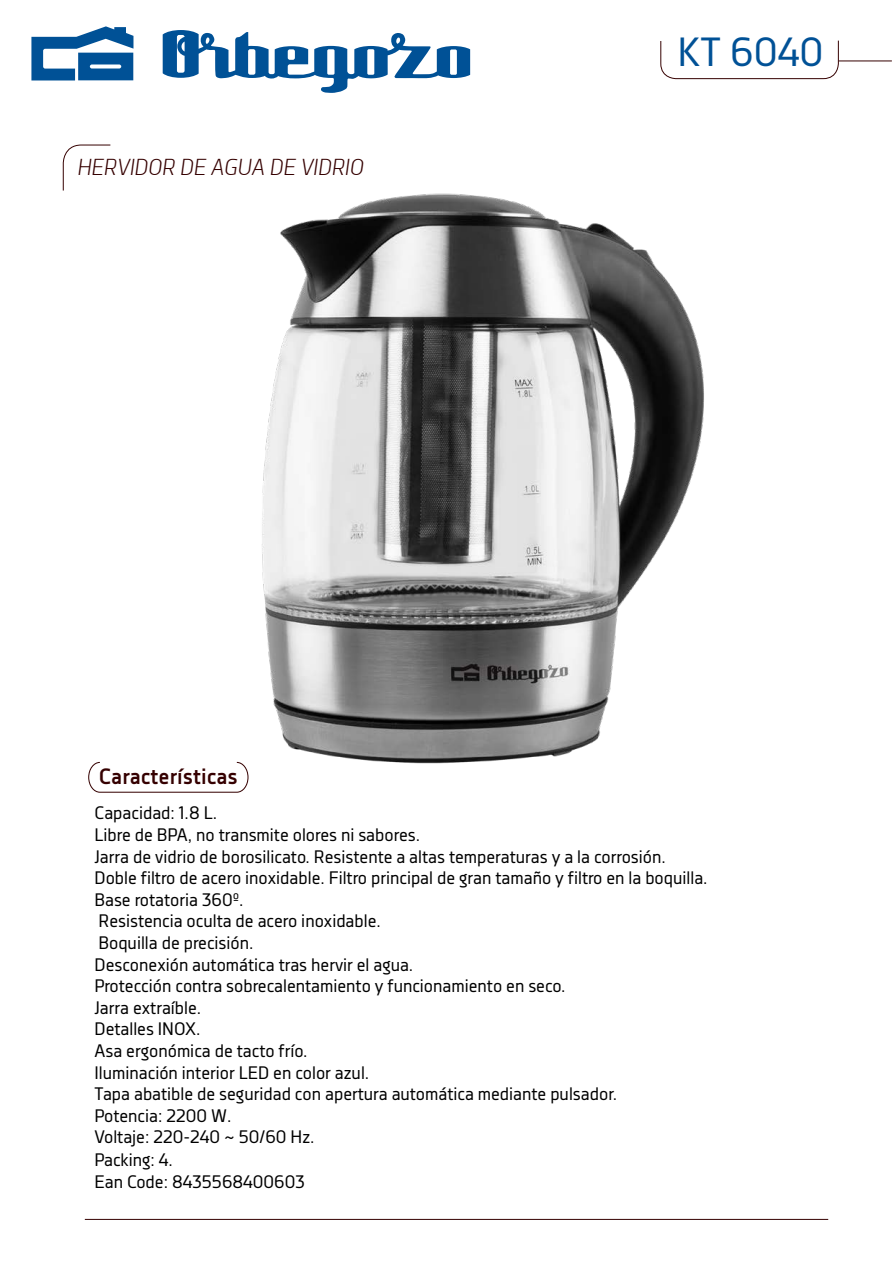
<style>
.page{position:relative;width:893px;height:1263px;background:#fff}
.page>*{position:absolute;margin:0;border:0;box-sizing:border-box;transform-origin:0 0}
.t1{font:40.5px "Decima Nova";color:#005196}
.t2{font:italic 300 22.5px "Decima Nova";color:#350001}
.t3{font:700 22.05px "Decima Nova";color:#350001}
.t4{font:18px/21.6px "Decima Nova";color:#000}
</style>
<div class="page">
<hr style="left:85px;top:1219px;width:743px;height:1px;background:#350001">
<hr style="left:839px;top:61px;width:53px;height:1px;background:#350001">
<svg style="left:660px;top:40px;width:179px;height:39px"></svg>
<svg style="left:64px;top:144px;width:47px;height:13px"></svg>
<svg style="left:31px;top:26px;width:439px;height:67px"></svg>
<img style="left:62px;top:157px;width:642px;height:636px">
<p class="t2" style="left:77px;top:154px;width:288px">HERVIDOR DE AGUA DE VIDRIO</p>
<p class="t3" style="left:99px;top:764px;width:140px">Características</p>
<h1 class="t1" style="left:678px;top:29px;width:147px">KT 6040</h1>
<p class="t4" style="left:94px;top:802px;width:615px">Capacidad: 1.8 L.<br>Libre de BPA, no transmite olores ni sabores.<br>Jarra de vidrio de borosilicato. Resistente a altas temperaturas y a la corrosión.<br>Doble filtro de acero inoxidable. Filtro principal de gran tamaño y filtro en la boquilla.<br>Base rotatoria 360º.<br>Resistencia oculta de acero inoxidable.<br>Boquilla de precisión.<br>Desconexión automática tras hervir el agua.<br>Protección contra sobrecalentamiento y funcionamiento en seco.<br>Jarra extraíble.<br>Detalles INOX.<br>Asa ergonómica de tacto frío.<br>Iluminación interior LED en color azul.<br>Tapa abatible de seguridad con apertura automática mediante pulsador.<br>Potencia: 2200 W.<br>Voltaje: 220-240 ~ 50/60 Hz.</p>
<p class="t4" style="left:94px;top:1149px;width:212px">Packing: 4.<br>Ean Code: 8435568400603</p>
</div>
